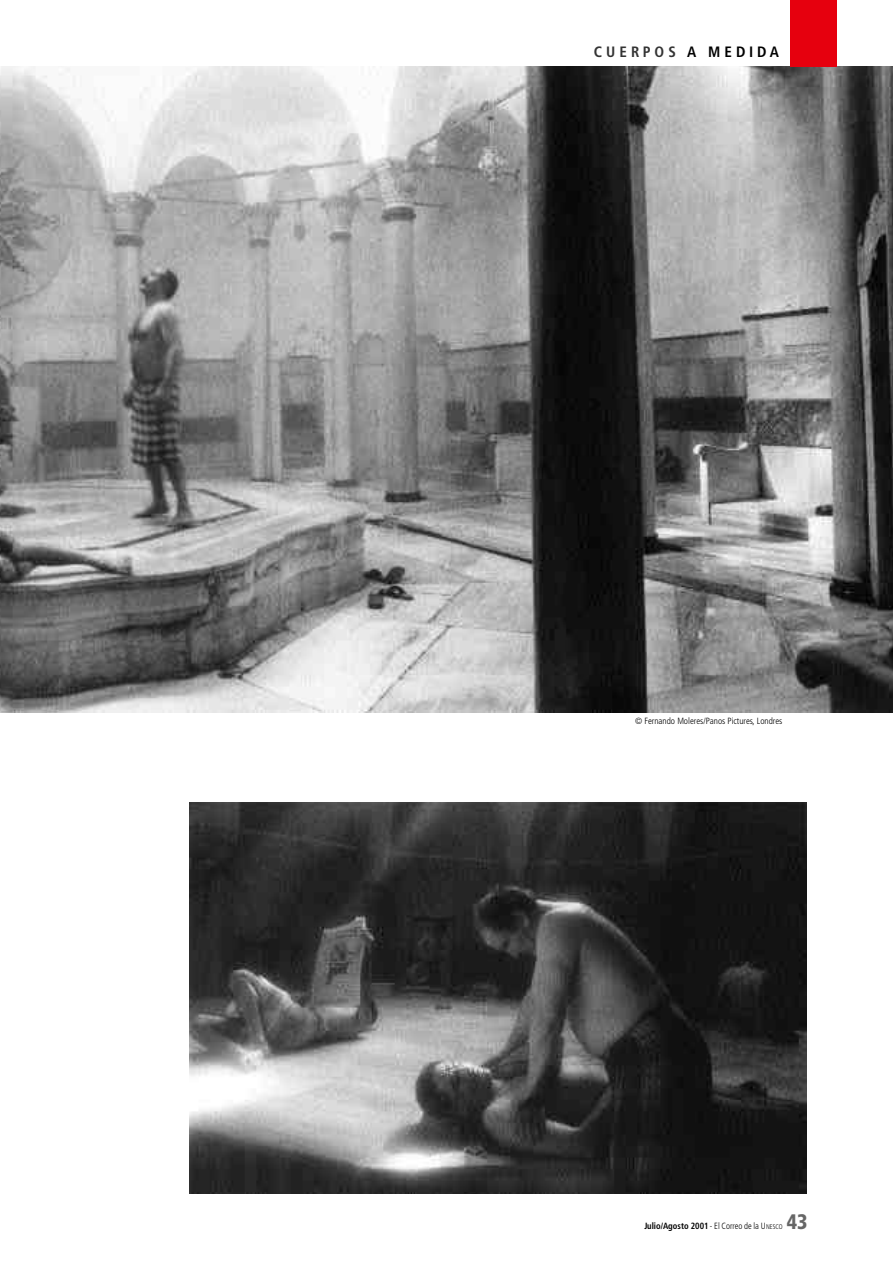
<style>
.page{position:relative;width:893px;height:1263px;background:#fff}
.page>*{position:absolute;margin:0;border:0;box-sizing:border-box;transform-origin:0 0}
.t1{font:900 condensed 21px "Frutiger";color:#666;scale:.95 1}
.t2{font:700 condensed 15px "Frutiger";letter-spacing:.275em;color:#333}
.t3{font:300 condensed 9px "Frutiger";color:#000}
.t4{font:700 condensed 9px "Frutiger";color:#000;scale:.95 1}
.s1{color:#000}
.s2{font-weight:300}
.s3{font-weight:300;font-size:6.75px}
</style>
<div class="page">
<img style="left:189px;top:802px;width:617px;height:392px">
<img style="left:0;top:67px;width:892px;height:646px">
<div style="left:789px;top:0;width:47px;height:67px;background:#e6000e"></div>
<h2 class="t2" style="left:594px;top:46px;width:187px">CUERPOS <span class="s1">A MEDIDA</span></h2>
<p class="t3" style="left:635px;top:717px;width:149px">© Fernando Moleres/Panos Pictures, Londres</p>
<p class="t4" style="left:644px;top:1222px;width:147px">Julio/Agosto 2001 <span class="s2">- El Correo de la U</span><span class="s3">NESCO</span></p>
<h1 class="t1" style="left:786px;top:1214px;width:23px">43</h1>
</div>
